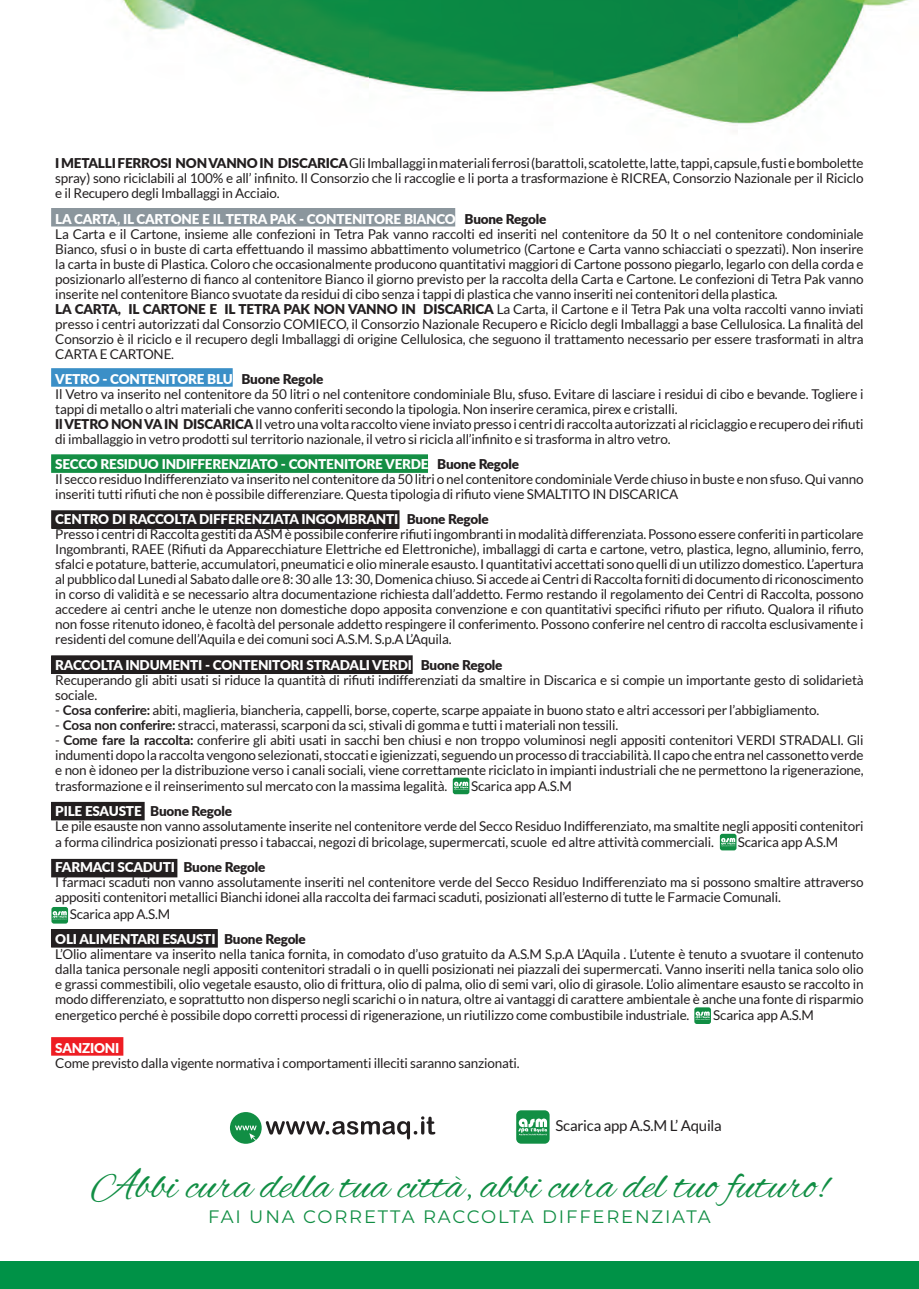
<style>
.page{position:relative;width:919px;height:1289px;background:#fff}
.page>*{position:absolute;margin:0;border:0;box-sizing:border-box;transform-origin:0 0}
.t1{font:43.5px "Alex Brush";color:#118e44}
.t2{font:18px "Montserrat";letter-spacing:.1em;color:#118e44}
.t3{font:15px "Lato";letter-spacing:-.015em;color:#231f20}
.t4{font:13.5px/15px "Lato";letter-spacing:-.015em;color:#231f20;text-align:justify}
.t5{font:900 13.5px "Lato";letter-spacing:-.015em;color:#fff}
.s1{font-weight:900}
.s2{color:#231f20}
.s3{font-weight:700}
</style>
<div class="page">
<img style="left:51px;top:0;width:858px;height:1144px">
<div style="left:51px;top:368px;width:182px;height:19px;background:#3b8fc7;border:2px solid #3a8fc7"></div>
<div style="left:51px;top:454px;width:377px;height:19px;background:#158e44;border:2px solid #118e44"></div>
<div style="left:52px;top:656px;width:360px;height:17px;background:#231f20"></div>
<div style="left:51px;top:655px;width:361px;height:19px;border:2px solid #231f20"></div>
<div style="left:52px;top:802px;width:92px;height:17px;background:#231f20"></div>
<div style="left:51px;top:801px;width:94px;height:19px;border:2px solid #231f20"></div>
<div style="left:52px;top:859px;width:125px;height:17px;background:#231f20"></div>
<div style="left:51px;top:858px;width:126px;height:19px;border:2px solid #231f20"></div>
<div style="left:52px;top:929px;width:165px;height:17px;background:#231f20"></div>
<div style="left:51px;top:929px;width:167px;height:18px;border:2px solid #231f20"></div>
<div style="left:52px;top:511px;width:347px;height:17px;background:#231f20"></div>
<div style="left:51px;top:510px;width:348px;height:19px;border:2px solid #231f20"></div>
<div style="left:51px;top:1037px;width:72px;height:18px;background:#ee1d23;border:2px solid #ee1d23"></div>
<div style="left:0;top:1261px;width:918px;height:27px;background:#009247"></div>
<div style="left:51px;top:208px;width:404px;height:18px;background:#8b969d"></div>
<svg style="left:516px;top:1110px;width:33px;height:33px"></svg>
<svg style="left:453px;top:777px;width:16px;height:17px"></svg>
<svg style="left:719px;top:833px;width:17px;height:17px"></svg>
<svg style="left:51px;top:907px;width:17px;height:16px"></svg>
<svg style="left:694px;top:1007px;width:17px;height:16px"></svg>
<svg style="left:266px;top:1116px;width:169px;height:23px"></svg>
<div style="left:230px;top:1111px;width:32px;height:32px;background:#118e44;border-radius:50%"></div>
<svg style="left:235px;top:1125px;width:21px;height:15px"></svg>
<p class="t4" style="left:55px;top:156px;width:809px"><span class="s1">I METALLI FERROSI NON VANNO IN DISCARICA</span> Gli Imballaggi in materiali ferrosi (barattoli, scatolette, latte, tappi, capsule, fusti e bombolette spray) sono riciclabili al 100% e all’ infinito. Il Consorzio che li raccoglie e li porta a trasformazione è RICREA, Consorzio Nazionale per il Riciclo e il Recupero degli Imballaggi in Acciaio.</p>
<p class="t5" style="left:55px;top:208px;width:492px">LA CARTA, IL CARTONE E IL TETRA PAK - CONTENITORE BIANCO <span class="s2">Buone Regole</span></p>
<p class="t4" style="left:55px;top:226px;width:809px">La Carta e il Cartone, insieme alle confezioni in Tetra Pak vanno raccolti ed inseriti nel contenitore da 50 lt o nel contenitore condominiale Bianco, sfusi o in buste di carta effettuando il massimo abbattimento volumetrico (Cartone e Carta vanno schiacciati o spezzati). Non inserire la carta in buste di Plastica. Coloro che occasionalmente producono quantitativi maggiori di Cartone possono piegarlo, legarlo con della corda e posizionarlo all’esterno di fianco al contenitore Bianco il giorno previsto per la raccolta della Carta e Cartone. Le confezioni di Tetra Pak vanno inserite nel contenitore Bianco svuotate da residui di cibo senza i tappi di plastica che vanno inseriti nei contenitori della plastica.</p>
<p class="t4" style="left:55px;top:301px;width:809px"><span class="s1">LA CARTA, IL CARTONE E IL TETRA PAK NON VANNO IN DISCARICA</span> La Carta, il Cartone e il Tetra Pak una volta raccolti vanno inviati presso i centri autorizzati dal Consorzio COMIECO, il Consorzio Nazionale Recupero e Riciclo degli Imballaggi a base Cellulosica. La finalità del Consorzio è il riciclo e il recupero degli Imballaggi di origine Cellulosica, che seguono il trattamento necessario per essere trasformati in altra CARTA E CARTONE.</p>
<p class="t5" style="left:55px;top:369px;width:269px">VETRO - CONTENITORE BLU <span class="s2">Buone Regole</span></p>
<p class="t4" style="left:55px;top:386px;width:809px">Il Vetro va inserito nel contenitore da 50 litri o nel contenitore condominiale Blu, sfuso. Evitare di lasciare i residui di cibo e bevande. Togliere i tappi di metallo o altri materiali che vanno conferiti secondo la tipologia. Non inserire ceramica, pirex e cristalli.</p>
<p class="t4" style="left:55px;top:416px;width:809px"><span class="s1">Il VETRO NON VA IN DISCARICA</span> Il vetro una volta raccolto viene inviato presso i centri di raccolta autorizzati al riciclaggio e recupero dei rifiuti di imballaggio in vetro prodotti sul territorio nazionale, il vetro si ricicla all’infinito e si trasforma in altro vetro.</p>
<p class="t5" style="left:55px;top:454px;width:465px">SECCO RESIDUO INDIFFERENZIATO - CONTENITORE VERDE <span class="s2">Buone Regole</span></p>
<p class="t4" style="left:55px;top:471px;width:809px">Il secco residuo Indifferenziato va inserito nel contenitore da 50 litri o nel contenitore condominiale Verde chiuso in buste e non sfuso. Qui vanno inseriti tutti rifiuti che non è possibile differenziare. Questa tipologia di rifiuto viene SMALTITO IN DISCARICA</p>
<p class="t5" style="left:55px;top:509px;width:435px">CENTRO DI RACCOLTA DIFFERENZIATA INGOMBRANTI <span class="s2">Buone Regole</span></p>
<p class="t4" style="left:55px;top:527px;width:809px">Presso i centri di Raccolta gestiti da ASM è possibile conferire rifiuti ingombranti in modalità differenziata. Possono essere conferiti in particolare Ingombranti, RAEE (Rifiuti da Apparecchiature Elettriche ed Elettroniche), imballaggi di carta e cartone, vetro, plastica, legno, alluminio, ferro, sfalci e potature, batterie, accumulatori, pneumatici e olio minerale esausto. I quantitativi accettati sono quelli di un utilizzo domestico. L’apertura al pubblico dal Lunedi al Sabato dalle ore 8: 30 alle 13: 30, Domenica chiuso. Si accede ai Centri di Raccolta forniti di documento di riconoscimento in corso di validità e se necessario altra documentazione richiesta dall’addetto. Fermo restando il regolamento dei Centri di Raccolta, possono accedere ai centri anche le utenze non domestiche dopo apposita convenzione e con quantitativi specifici rifiuto per rifiuto. Qualora il rifiuto non fosse ritenuto idoneo, è facoltà del personale addetto respingere il conferimento. Possono conferire nel centro di raccolta esclusivamente i residenti del comune dell’Aquila e dei comuni soci A.S.M. S.p.A L’Aquila.</p>
<p class="t5" style="left:55px;top:654px;width:448px">RACCOLTA INDUMENTI - CONTENITORI STRADALI VERDI <span class="s2">Buone Regole</span></p>
<p class="t4" style="left:55px;top:672px;width:809px">Recuperando gli abiti usati si riduce la quantità di rifiuti indifferenziati da smaltire in Discarica e si compie un importante gesto di solidarietà sociale.</p>
<p class="t4" style="left:55px;top:702px;width:765px">- <span class="s3">Cosa conferire:</span> abiti, maglieria, biancheria, cappelli, borse, coperte, scarpe appaiate in buono stato e altri accessori per l’abbigliamento.</p>
<p class="t4" style="left:55px;top:717px;width:564px">- <span class="s3">Cosa non conferire:</span> stracci, materassi, scarponi da sci, stivali di gomma e tutti i materiali non tessili.</p>
<p class="t4" style="left:55px;top:731px;width:809px;line-height:15.5px">- <span class="s3">Come fare la raccolta:</span> conferire gli abiti usati in sacchi ben chiusi e non troppo voluminosi negli appositi contenitori VERDI STRADALI. Gli indumenti dopo la raccolta vengono selezionati, stoccati e igienizzati, seguendo un processo di tracciabilità. Il capo che entra nel cassonetto verde e non è idoneo per la distribuzione verso i canali sociali, viene correttamente riciclato in impianti industriali che ne permettono la rigenerazione, trasformazione e il reinserimento sul mercato con la massima legalità.</p>
<p class="t4" style="left:471px;top:778px;width:102px">Scarica app A.S.M</p>
<p class="t5" style="left:55px;top:800px;width:178px">PILE ESAUSTE <span class="s2">Buone Regole</span></p>
<p class="t4" style="left:55px;top:817px;width:809px;line-height:16.2px">Le pile esauste non vanno assolutamente inserite nel contenitore verde del Secco Residuo Indifferenziato, ma smaltite negli appositi contenitori a forma cilindrica posizionati presso i tabaccai, negozi di bricolage, supermercati, scuole ed altre attività commerciali.</p>
<p class="t4" style="left:737px;top:834px;width:102px">Scarica app A.S.M</p>
<p class="t5" style="left:55px;top:857px;width:211px">FARMACI SCADUTI <span class="s2">Buone Regole</span></p>
<p class="t4" style="left:55px;top:874px;width:809px">I farmaci scaduti non vanno assolutamente inseriti nel contenitore verde del Secco Residuo Indifferenziato ma si possono smaltire attraverso appositi contenitori metallici Bianchi idonei alla raccolta dei farmaci scaduti, posizionati all’esterno di tutte le Farmacie Comunali.</p>
<p class="t4" style="left:70px;top:906px;width:102px">Scarica app A.S.M</p>
<p class="t5" style="left:55px;top:928px;width:252px">OLI ALIMENTARI ESAUSTI <span class="s2">Buone Regole</span></p>
<p class="t4" style="left:55px;top:946px;width:809px">L’Olio alimentare va inserito nella tanica fornita, in comodato d’uso gratuito da A.S.M S.p.A L’Aquila . L’utente è tenuto a svuotare il contenuto dalla tanica personale negli appositi contenitori stradali o in quelli posizionati nei piazzali dei supermercati. Vanno inseriti nella tanica solo olio e grassi commestibili, olio vegetale esausto, olio di frittura, olio di palma, olio di semi vari, olio di girasole. L’olio alimentare esausto se raccolto in modo differenziato, e soprattutto non disperso negli scarichi o in natura, oltre ai vantaggi di carattere ambientale è anche una fonte di risparmio energetico perché è possibile dopo corretti processi di rigenerazione, un riutilizzo come combustibile industriale.</p>
<p class="t4" style="left:713px;top:1007px;width:102px">Scarica app A.S.M</p>
<p class="t5" style="left:55px;top:1037px;width:66px">SANZIONI</p>
<p class="t4" style="left:55px;top:1054px;width:466px">Come previsto dalla vigente normativa i comportamenti illeciti saranno sanzionati.</p>
<p class="t3" style="left:555px;top:1116px;width:168px">Scarica app A.S.M L’ Aquila</p>
<p class="t1" style="left:91px;top:1161px;width:737px">Abbi cura della tua città, abbi cura del tuo futuro!</p>
<p class="t2" style="left:208px;top:1203px;width:504px">FAI UNA CORRETTA RACCOLTA DIFFERENZIATA</p>
</div>
